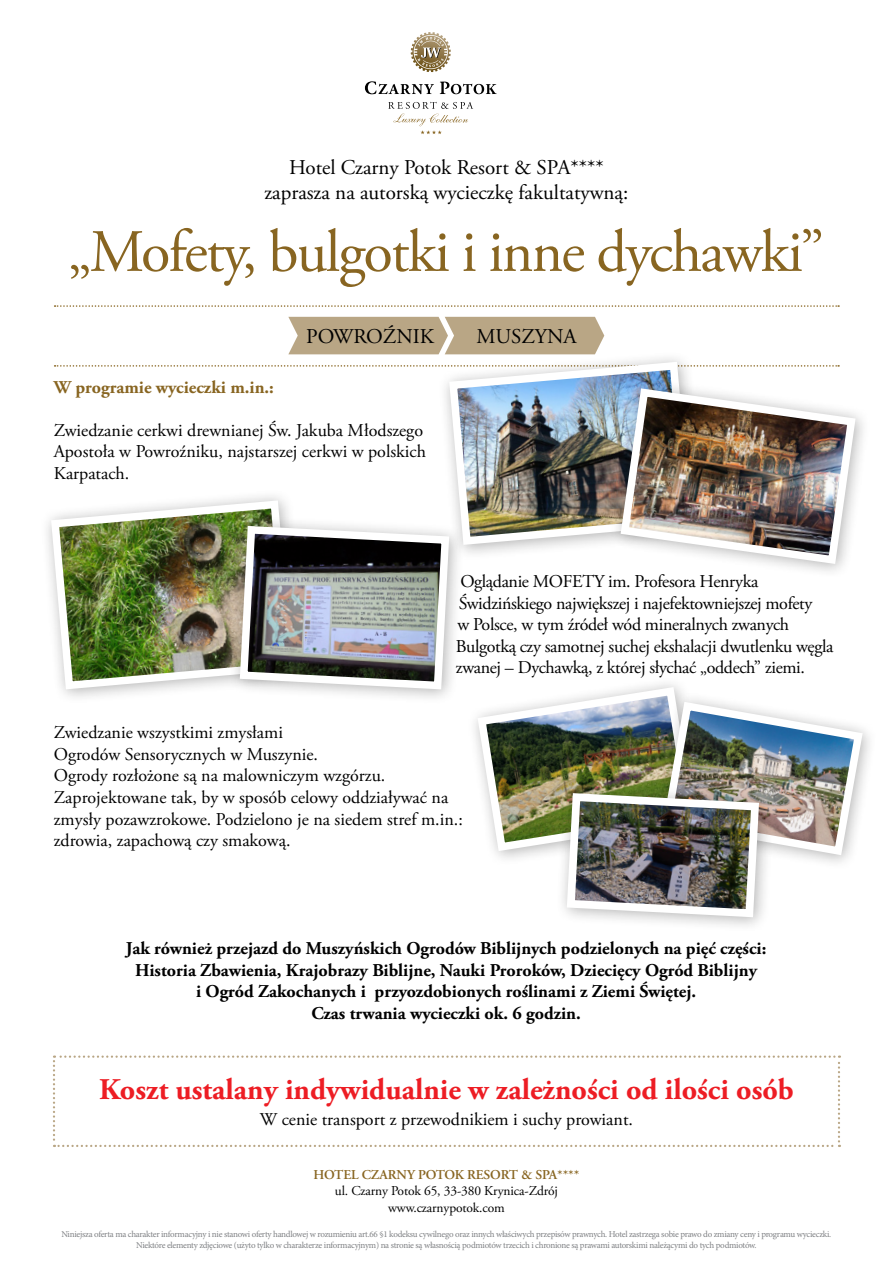
<style>
.page{position:relative;width:893px;height:1263px;background:#fff}
.page>*{position:absolute;margin:0;border:0;box-sizing:border-box;transform-origin:0 0}
.t1{font:60px "Adobe Garamond Pro";letter-spacing:-.03em;color:#886521}
.t2{font:700 30px "Adobe Garamond Pro";color:#ed1d24}
.t3{font:21px/25.2px "Adobe Garamond Pro";color:#000;text-align:center}
.t4{font:18px/21.6px "Adobe Garamond Pro";color:#000}
.t5{font:700 18px/21.6px "Adobe Garamond Pro";color:#000;text-align:center}
.t6{font:18px/21.6px "Adobe Garamond Pro";letter-spacing:-.02em;color:#000}
.t7{font:700 18px "Adobe Garamond Pro";color:#886521}
.t8{font:13.5px/16.2px "Adobe Garamond Pro";letter-spacing:-.01em;color:#000;text-align:center}
.t9{font:600 13.5px "Adobe Garamond Pro";letter-spacing:-.01em;color:#886521}
.t10{font:9px/10.8px "Minion Pro";letter-spacing:-.03em;color:#808285;text-align:center}
</style>
<div class="page">
<svg style="left:53px;top:1055px;width:787px;height:92px"></svg>
<img style="left:47px;top:496px;width:241px;height:197px">
<div style="left:228px;top:514px;width:237px;height:191px;background:#000;opacity:.3"></div>
<img style="left:236px;top:522px;width:217px;height:171px">
<div style="left:288px;top:317px;width:316px;height:37px;background:#b9a685"></div>
<svg style="left:55px;top:365px;width:784px;height:2px"></svg>
<svg style="left:55px;top:305px;width:784px;height:2px"></svg>
<svg style="left:411px;top:32px;width:40px;height:40px"></svg>
<svg style="left:365px;top:81px;width:132px;height:13px"></svg>
<svg style="left:388px;top:102px;width:85px;height:32px"></svg>
<div style="left:555px;top:781px;width:220px;height:152px;background:#000;opacity:.3"></div>
<img style="left:475px;top:683px;width:392px;height:238px">
<div style="left:438px;top:351px;width:269px;height:210px;background:#000;opacity:.3"></div>
<img style="left:445px;top:358px;width:250px;height:191px">
<div style="left:609px;top:377px;width:262px;height:202px;background:#000;opacity:.3"></div>
<img style="left:616px;top:384px;width:244px;height:184px">
<p class="t3" style="left:264px;top:155px;width:365px">Hotel Czarny Potok Resort &amp; SPA**** zaprasza na autorską wycieczkę fakultatywną:</p>
<h1 class="t1" style="left:68px;top:216px;width:757px">„Mofety, bulgotki i inne dychawki”</h1>
<p class="t3" style="left:306px;top:325px;width:129px">POWROŹNIK</p>
<p class="t3" style="left:476px;top:325px;width:102px">MUSZYNA</p>
<p class="t7" style="left:54px;top:376px;width:222px">W programie wycieczki m.in.:</p>
<p class="t4" style="left:54px;top:420px;width:374px">Zwiedzanie cerkwi drewnianej Św. Jakuba Młodszego<br>Apostoła w Powroźniku, najstarszej cerkwi w polskich<br>Karpatach.</p>
<p class="t6" style="left:456px;top:571px;width:379px">Oglądanie MOFETY im. Profesora Henryka Świdzińskiego największej i najefektowniejszej mofety<br>w Polsce, w tym źródeł wód mineralnych zwanych Bulgotką czy samotnej suchej ekshalacji dwutlenku węgla zwanej – Dychawką, z której słychać „oddech” ziemi.</p>
<p class="t4" style="left:54px;top:722px;width:410px">Zwiedzanie wszystkimi zmysłami<br>Ogrodów Sensorycznych w Muszynie.<br>Ogrody rozłożone są na malowniczym wzgórzu.<br>Zaprojektowane tak, by w sposób celowy oddziaływać na zmysły pozawzrokowe. Podzielono je na siedem stref m.in.: zdrowia, zapachową czy smakową.</p>
<p class="t5" style="left:126px;top:938px;width:642px">Jak również przejazd do Muszyńskich Ogrodów Biblijnych podzielonych na pięć części:<br>Historia Zbawienia, Krajobrazy Biblijne, Nauki Proroków, Dziecięcy Ogród Biblijny<br>i Ogród Zakochanych i przyozdobionych roślinami z Ziemi Świętej.<br>Czas trwania wycieczki ok. 6 godzin.</p>
<h2 class="t2" style="left:99px;top:1072px;width:696px">Koszt ustalany indywidualnie w zależności od ilości osób</h2>
<p class="t4" style="left:260px;top:1109px;width:375px">W cenie transport z przewodnikiem i suchy prowiant.</p>
<p class="t9" style="left:313px;top:1167px;width:267px">HOTEL CZARNY POTOK RESORT &amp; SPA****</p>
<p class="t8" style="left:335px;top:1183px;width:225px">ul. Czarny Potok 65, 33-380 Krynica-Zdrój www.czarnypotok.com</p>
<p class="t10" style="left:61px;top:1228px;width:771px">Niniejsza oferta ma charakter informacyjny i nie stanowi oferty handlowej w rozumieniu art.66 §1 kodeksu cywilnego oraz innych właściwych przepisów prawnych. Hotel zastrzega sobie prawo do zmiany ceny i programu wycieczki.<br>Niektóre elementy zdjęciowe (użyto tylko w charakterze informacyjnym) na stronie są własnością podmiotów trzecich i chronione są prawami autorskimi należącymi do tych podmiotów.</p>
</div>
